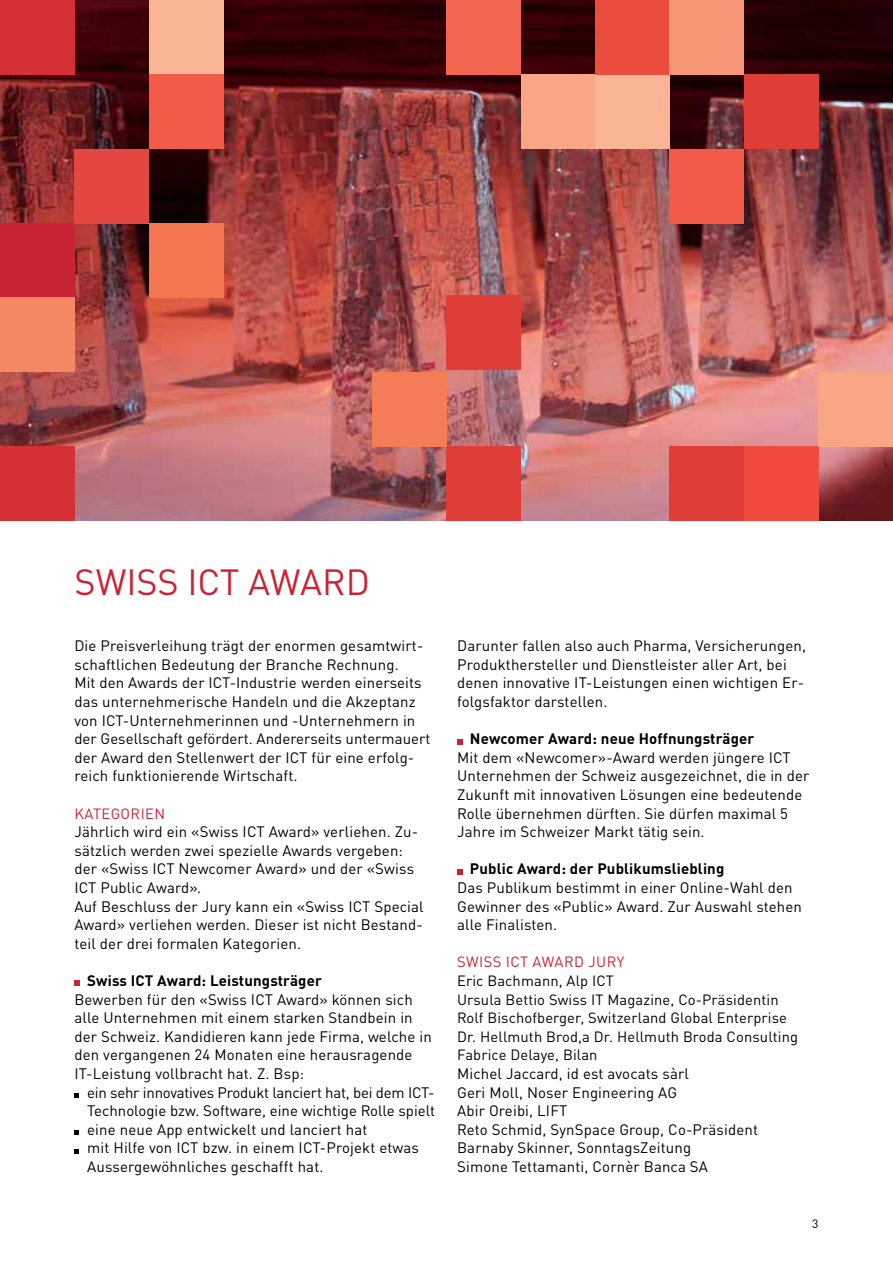
<style>
.page{position:relative;width:893px;height:1263px;background:#fff}
.page>*{position:absolute;margin:0;border:0;box-sizing:border-box;transform-origin:0 0}
.t1{font:36px "DINOT";color:#c92435}
.t2{font:15px/18.6px "DINOT";letter-spacing:.01em;color:#000}
.t3{font:700 15px "DINOT";letter-spacing:.01em;color:#000}
.t4{font:14.7px/18.6px "DINOT";letter-spacing:.01em;color:#000}
.t5{font:14.7px "DINOT";letter-spacing:.03em;color:#c92435}
.t6{font:12px "DINOT";color:#000}
</style>
<div class="page">
<img style="left:0;top:0;width:893px;height:521px">
<svg style="left:74px;top:981px;width:6px;height:5px"></svg>
<svg style="left:74px;top:1093px;width:5px;height:5px"></svg>
<svg style="left:74px;top:1130px;width:5px;height:5px"></svg>
<svg style="left:74px;top:1149px;width:5px;height:4px"></svg>
<svg style="left:457px;top:739px;width:5px;height:5px"></svg>
<svg style="left:457px;top:869px;width:5px;height:5px"></svg>
<div style="left:0;top:223px;width:74px;height:75px;background:#c92435"></div>
<div style="left:0;top:298px;width:74px;height:74px;background:#f58762"></div>
<div style="left:0;top:446px;width:74px;height:75px;background:#d53035"></div>
<div style="left:446px;top:446px;width:75px;height:75px;background:#df3e38"></div>
<div style="left:670px;top:446px;width:74px;height:75px;background:#df3e38"></div>
<div style="left:744px;top:446px;width:75px;height:75px;background:#f04b3e"></div>
<div style="left:819px;top:372px;width:74px;height:74px;background:#f8a686"></div>
<div style="left:670px;top:149px;width:74px;height:74px;background:#f15b47"></div>
<div style="left:446px;top:296px;width:75px;height:74px;background:#df3e38"></div>
<div style="left:372px;top:372px;width:74px;height:74px;background:#f47c57"></div>
<div style="left:521px;top:74px;width:74px;height:75px;background:#f8a686"></div>
<div style="left:595px;top:74px;width:75px;height:75px;background:#fab496"></div>
<div style="left:595px;top:0;width:75px;height:74px;background:#eb4e3f"></div>
<div style="left:670px;top:0;width:74px;height:74px;background:#f79674"></div>
<div style="left:744px;top:74px;width:75px;height:75px;background:#df3e38"></div>
<div style="left:149px;top:0;width:74px;height:74px;background:#fab496"></div>
<div style="left:446px;top:0;width:75px;height:74px;background:#f2664f"></div>
<div style="left:149px;top:74px;width:74px;height:75px;background:#f15b47"></div>
<div style="left:74px;top:149px;width:75px;height:74px;background:#e44642"></div>
<div style="left:149px;top:223px;width:74px;height:75px;background:#f47651"></div>
<div style="left:0;top:0;width:74px;height:74px;background:#d53035"></div>
<h1 class="t1" style="left:75px;top:560px;width:297px">Swiss I CT Award</h1>
<p class="t2" style="left:74px;top:636px;width:357px">Die Preisverleihung trägt der enormen gesamtwirt&shy;schaftlichen Bedeutung der Branche Rechnung.<br>M it den Awards der I CT-I ndustrie werden einerseits das unternehmerische Handeln und die Akzeptanz von ICT-U nternehmerinnen und -U nternehmern in der Gesellschaft gefördert. Andererseits untermauert der Award den Stellenwert der I CT für eine erfolg&shy;reich funktionierende Wirtschaft.</p>
<p class="t5" style="left:74px;top:804px;width:92px">Kategorien</p>
<p class="t2" style="left:74px;top:822px;width:351px">Jährlich wird ein «Swiss I CT Award» verliehen. Zu&shy;sätzlich werden zwei spezielle Awards vergeben: der «Swiss I CT N ewcomer Award» und der «Swiss<br>I CT Public Award».<br>Auf Beschluss der Jury kann ein «Swiss I CT Special Award» verliehen werden. Dieser ist nicht Bestand&shy;teil der drei formalen Kategorien.</p>
<p class="t3" style="left:87px;top:971px;width:236px">Swiss ICT Award: Leistungsträger</p>
<p class="t2" style="left:74px;top:990px;width:359px">Bewerben für den «Swiss I CT Award» können sich alle U nternehmen mit einem starken Standbein in der Schweiz. Kandidieren kann jede Firma, welche in den vergangenen 24 Monaten eine herausragende IT-Leistung vollbracht hat. Z. Bsp:</p>
<p class="t2" style="left:87px;top:1083px;width:349px">ein sehr innovatives Produkt lanciert hat, bei dem I CT-</p>
<p class="t2" style="left:74px;top:1101px;width:362px">Technologie bzw. Software, eine wichtige Rolle spielt</p>
<p class="t2" style="left:87px;top:1120px;width:282px">eine neue App entwickelt und lanciert hat</p>
<p class="t2" style="left:87px;top:1138px;width:333px">mit H ilfe von I CT bzw. in einem I CT-Projekt etwas</p>
<p class="t2" style="left:87px;top:1157px;width:238px">Aussergewöhnliches geschafft hat.</p>
<p class="t2" style="left:457px;top:636px;width:350px">Darunter fallen also auch Pharma, Versicherungen, Produkthersteller und Dienstleister aller Art, bei denen innovative IT-Leistungen einen wichtigen Er&shy;folgsfaktor darstellen.</p>
<p class="t3" style="left:470px;top:729px;width:286px">Newcomer Award: neue Hoffnungsträger</p>
<p class="t2" style="left:457px;top:748px;width:354px">M it dem «Newcomer»-Award werden jüngere ICT<br>U nternehmen der Schweiz ausgezeichnet, die in der Zukunft mit innovativen Lösungen eine bedeutende Rolle übernehmen dürften. Sie dürfen maximal 5<br>Jahre im Schweizer Markt tätig sein.</p>
<p class="t3" style="left:470px;top:859px;width:256px">Public Award: der Publikumsliebling</p>
<p class="t2" style="left:457px;top:878px;width:346px">Das Publikum bestimmt in einer Online-Wahl den<br>Gewinner des «Public» Award. Zur Auswahl stehen alle Finalisten.</p>
<p class="t5" style="left:457px;top:953px;width:169px">Swiss I CT Award Jury</p>
<p class="t4" style="left:457px;top:971px;width:342px">Eric Bachmann, Alp I CT<br>U rsula Bettio Swiss IT Magazine, Co-Präsidentin Rolf Bischofberger, Switzerland Global Enterprise Dr. Hellmuth Brod,a Dr. Hellmuth Broda Consulting Fabrice Delaye, Bilan</p>
<p class="t2" style="left:457px;top:1064px;width:302px">M ichel Jaccard, id est avocats sàrl<br>Geri Moll, Noser Engineering AG<br>Abir Oreibi, LI FT<br>Reto Schmid, SynSpace Group, Co-Präsident Barnaby Skinner, SonntagsZeitung<br>Simone Tettamanti, Cornèr Banca SA</p>
<p class="t6" style="left:812px;top:1216px;width:8px">3</p>
</div>
